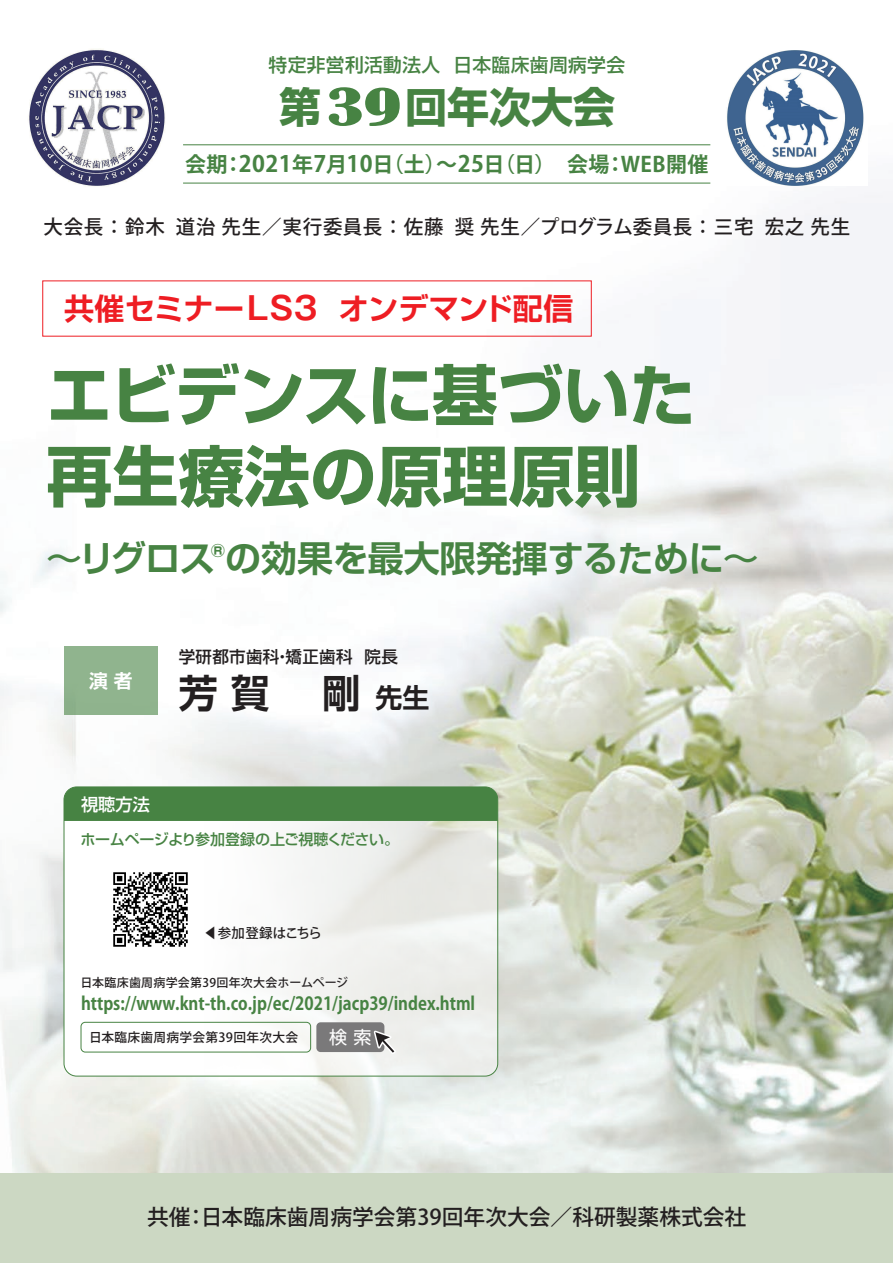
<style>
.page{position:relative;width:893px;height:1263px;background:#fff}
.page>*{position:absolute;margin:0;border:0;box-sizing:border-box;transform-origin:0 0}
.t1{font:700 66px/81px "Shin Go Pr 5";color:#478343}
.t2{font:condensed 48px "Bernard";color:#478343;scale:1.6 1}
.t3{font:700 42px "Shin Go Pr 5";color:#478343}
.t4{font:700 39px "Shin Go Pr 5 De";color:#231f20}
.t5{font:700 36px "Shin Go Pr 5 De";letter-spacing:-.01em;color:#478343}
.t6{font:700 30px "Shin Go Pr 5 De";color:#ee1d23}
.t7{font:700 27px "Shin Go Pr 5 De";color:#231f20}
.t8{font:500 21.75px "Koz Go Pr 6 N";color:#231f20}
.t9{font:700 21px "Koz Go Pr 6 N";letter-spacing:.02em;color:#478343}
.t10{font:500 19.5px "Koz Go Pr 6 N";letter-spacing:.04em;color:#231f20}
.t11{font:500 18.75px "Shin Go Pr 5";letter-spacing:.02em;color:#478343}
.t12{font:700 18.75px "Shin Go Pr 5 De";color:#fff}
.t13{font:700 18px "Koz Go Pr 6 N";color:#478343;scale:.9 1}
.t14{font:18px "Shin Go Pro";color:#fff}
.t15{font:500 17.25px "Shin Go Pr 5";color:#fff}
.t16{font:500 16.5px "Shin Go Pr 5";letter-spacing:.02em;color:#231f20}
.t17{font:500 15px "Shin Go Pr 5";letter-spacing:-.03em;color:#478343}
.t18{font:500 13.5px "Koz Go Pr 6 N";letter-spacing:.01em;color:#231f20}
.t19{font:500 12.75px "Koz Go Pr 6 N";letter-spacing:.02em;color:#231f20}
.t20{font:500 12px "Koz Go Pr 6 N";letter-spacing:.02em;color:#231f20}
.s1{font-size:22.5px}
.s2{font-family:"Gothic MB101 Pr 5 De";font-size:31.5px}
.s3{font-family:"Shin Go Pr 5";font-weight:500}
</style>
<div class="page">
<img style="left:0;top:144px;width:893px;height:1030px">
<div style="left:0;top:1174px;width:893px;height:89px;background:#ccd8c3"></div>
<svg style="left:64px;top:821px;width:434px;height:255px"></svg>
<hr style="left:183px;top:144px;width:527px;height:1px;background:#478343">
<hr style="left:183px;top:183px;width:527px;height:1px;background:#478343">
<div style="left:64px;top:787px;width:434px;height:34px;background:#478343"></div>
<div style="left:64px;top:786px;width:434px;height:290px;border:1px solid #478343;border-radius:13px"></div>
<div style="left:64px;top:647px;width:94px;height:68px;background:#90b48e"></div>
<div style="left:81px;top:1022px;width:230px;height:30px;border:1px solid #478343;border-radius:4px"></div>
<div style="left:316px;top:1022px;width:68px;height:30px;background:#7a797a;border-radius:4px"></div>
<svg style="left:371px;top:1028px;width:28px;height:29px"></svg>
<img style="left:106px;top:865px;width:88px;height:88px">
<img style="left:725px;top:50px;width:143px;height:136px">
<img style="left:27px;top:49px;width:140px;height:139px">
<p class="t11" style="left:269px;top:49px;width:358px">特定非営利活動法人 日本臨床歯周病学会</p>
<h3 class="t3" style="left:279px;top:74px;width:337px">第　 回年次大会</h3>
<h2 class="t2" style="left:326px;top:79px;width:49px">39</h2>
<p class="t9" style="left:185px;top:152px;width:525px">会期：<span class="s1">2021</span>年<span class="s1">7</span>月<span class="s1">10</span>日（土）～<span class="s1">25</span>日（日）　会場：WEB開催</p>
<p class="t10" style="left:43px;top:215px;width:808px">大会長 ： 鈴木 道治 先生／実行委員長 ： 佐藤 奨 先生／プログラム委員長 ： 三宅 宏之 先生</p>
<h3 class="t6" style="left:64px;top:284px;width:511px">共催セミナー<span class="s2">LS3</span> オンデマンド配信</h3>
<h1 class="t1" style="left:46px;top:350px;width:650px">エビデンスに基づいた再生療法の原理原則</h1>
<h3 class="t5" style="left:46px;top:528px;width:714px"><span class="s3">～</span>リグロス<sup>®</sup>の効果を最大限発揮するために<span class="s3">～</span></h3>
<p class="t12" style="left:89px;top:665px;width:45px">演 者</p>
<p class="t16" style="left:179px;top:643px;width:221px">学研都市歯科・矯正歯科 院長</p>
<h3 class="t7" style="left:375px;top:676px;width:55px">先生</h3>
<h3 class="t4" style="left:179px;top:661px;width:183px">芳 賀　 剛</h3>
<p class="t15" style="left:81px;top:791px;width:70px">視聴方法</p>
<p class="t17" style="left:81px;top:827px;width:320px">ホームページより参加登録の上ご視聴ください。</p>
<p class="t18" style="left:204px;top:926px;width:119px">◀参加登録はこちら</p>
<p class="t20" style="left:81px;top:976px;width:269px">日本臨床歯周病学会第39回年次大会ホームページ</p>
<p class="t13" style="left:81px;top:993px;width:439px">https://www.knt-th.co.jp/ec/2021/jacp39/index.html</p>
<p class="t19" style="left:89px;top:1030px;width:211px">日本臨床歯周病学会第39回年次大会</p>
<p class="t14" style="left:329px;top:1022px;width:44px">検 索</p>
<p class="t8" style="left:147px;top:1204px;width:601px">共催：日本臨床歯周病学会第39回年次大会／科研製薬株式会社</p>
</div>
